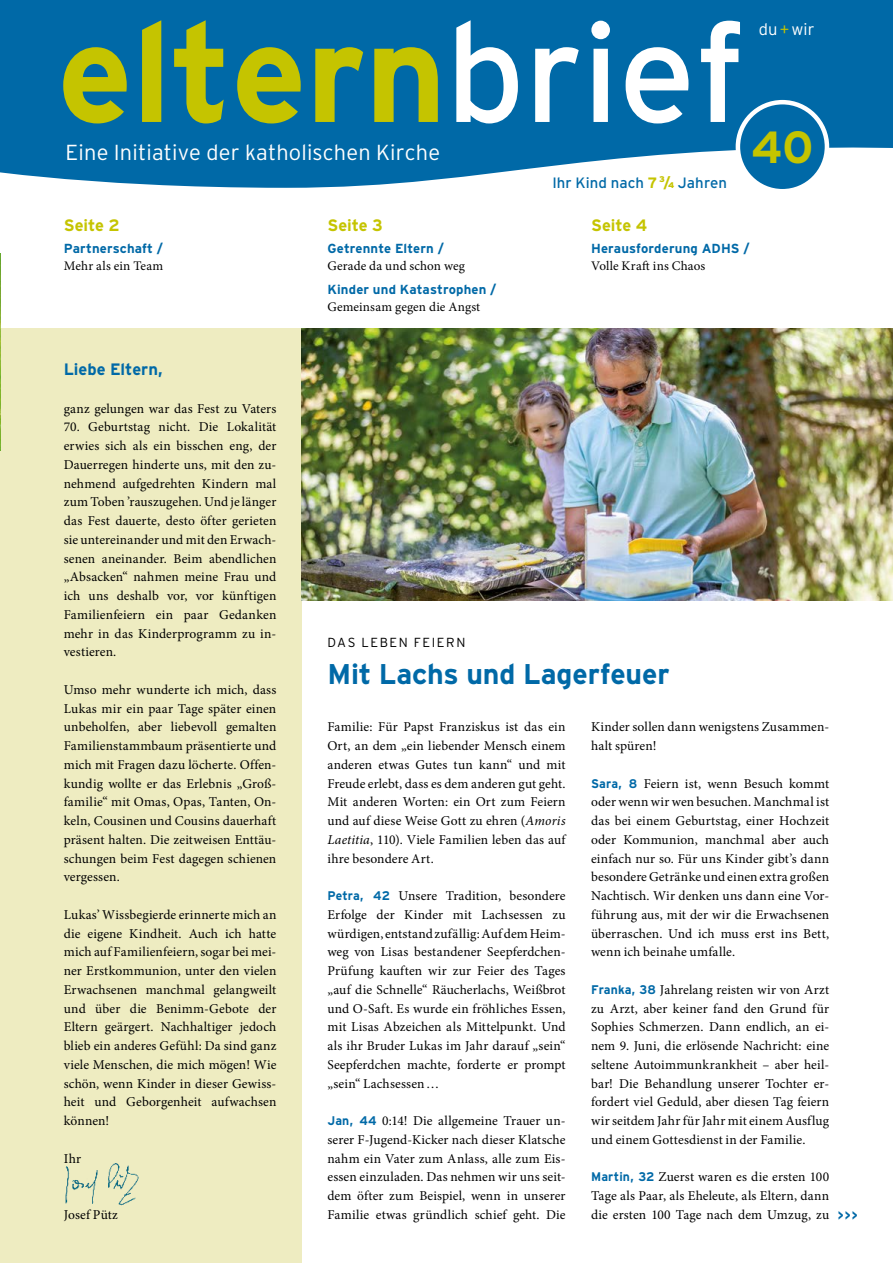
<style>
.page{position:relative;width:893px;height:1263px;background:#fff}
.page>*{position:absolute;margin:0;border:0;box-sizing:border-box;transform-origin:0 0}
.t1{font:700 139.5px "Interstate";letter-spacing:-.005em;color:#c5c400}
.t2{font:700 45px "Interstate";color:#c5c400}
.t3{font:700 28.5px "Interstate";letter-spacing:-.005em;color:#0069a7}
.t4{font:300 21.75px "Interstate";letter-spacing:.01em;color:#fff}
.t5{font:700 16.5px "Interstate";letter-spacing:-.005em;color:#c5c400}
.t6{font:700 16.5px "Interstate";color:#0069a7}
.t7{font:300 16.5px "Interstate";color:#fff}
.t8{font:15px "Interstate";letter-spacing:.005em;color:#0069a7}
.t9{font:13.5px/18.8px "Minion Pro";letter-spacing:.01em;color:#000;text-align:justify}
.t10{font:700 13.5px "Interstate";color:#0069a7}
.t11{font:13.2px "Minion Pro";letter-spacing:.01em;color:#000}
.t12{font:700 13.2px "Interstate";letter-spacing:.01em;color:#0069a7}
.t13{font:300 13.2px "Interstate";letter-spacing:.115em;color:#000}
.s1{font-weight:400;color:#fff}
.s2{color:#c5c400}
.s3{font-weight:700;color:#c5c400}
.s4{font-weight:900;font-size:8.25px;color:#c5c400}
.s5{font-style:italic}
.s6{font-family:"Interstate";font-weight:700;font-size:12.6px;color:#0069a7}
</style>
<div class="page">
<div style="left:0;top:328px;width:302px;height:935px;background:#eeecc1"></div>
<svg style="left:0;top:0;width:893px;height:188px;background:#1474ad"></svg>
<div style="left:738px;top:102px;width:89px;height:89px;background:#0069a7;border-radius:50%"></div>
<div style="left:736px;top:100px;width:93px;height:93px;border:4px solid #fff;border-radius:50%"></div>
<img style="left:302px;top:328px;width:591px;height:272px">
<img style="left:65px;top:1163px;width:74px;height:43px">
<img style="left:0;top:253px;width:1px;height:197px">
<h1 class="t1" style="left:58px;top:-5px;width:689px">eltern<span class="s1">brief</span></h1>
<p class="t7" style="left:759px;top:19px;width:57px">du <span class="s2">+</span> wir</p>
<h3 class="t4" style="left:66px;top:140px;width:376px">Eine Initiative der katholischen Kirche</h3>
<h2 class="t2" style="left:751px;top:122px;width:64px">40</h2>
<p class="t5" style="left:64px;top:216px;width:57px">Seite 2</p>
<p class="t12" style="left:64px;top:241px;width:101px">Partnerschaft /</p>
<p class="t11" style="left:64px;top:257px;width:101px">Mehr als ein Team</p>
<p class="t5" style="left:327px;top:216px;width:57px">Seite 3</p>
<p class="t12" style="left:327px;top:241px;width:118px">Getrennte Eltern /</p>
<p class="t11" style="left:327px;top:257px;width:139px">Gerade da und schon weg</p>
<p class="t12" style="left:327px;top:282px;width:171px">Kinder und Katastrophen /</p>
<p class="t11" style="left:327px;top:298px;width:154px">Gemeinsam gegen die Angst</p>
<p class="t8" style="left:552px;top:174px;width:176px">Ihr Kind nach <span class="s3">7</span> <sup>3</sup><span class="s3">/</span><span class="s4">4</span> Jahren</p>
<p class="t5" style="left:591px;top:216px;width:58px">Seite 4</p>
<p class="t12" style="left:591px;top:241px;width:160px">Herausforderung ADHS /</p>
<p class="t11" style="left:591px;top:257px;width:116px">Volle Kraft ins Chaos</p>
<p class="t6" style="left:64px;top:360px;width:100px">Liebe Eltern,</p>
<p class="t9" style="left:64px;top:399px;width:214px">ganz gelungen war das Fest zu Vaters</p>
<p class="t9" style="left:64px;top:418px;width:214px">70. Geburtstag nicht. Die Lokalität erwies sich als ein bisschen eng, der Dauerregen hinderte uns, mit den zu&shy;nehmend aufgedrehten Kindern mal zum Toben ’rauszugehen. Und je länger das Fest dauerte, desto öfter gerieten sie untereinander und mit den Erwach&shy;senen aneinander. Beim abendlichen „Absacken“ nahmen meine Frau und ich uns deshalb vor, vor künftigen Familienfeiern ein paar Gedanken mehr in das Kinderprogramm zu in&shy;vestieren.</p>
<p class="t9" style="left:64px;top:680px;width:214px">Umso mehr wunderte ich mich, dass Lukas mir ein paar Tage später einen unbeholfen, aber liebevoll gemalten Familienstammbaum präsentierte und mich mit Fragen dazu löcherte. Offen&shy;kundig wollte er das Erlebnis „Groß&shy;familie“ mit Omas, Opas, Tanten, On&shy;keln, Cousinen und Cousins dauerhaft präsent halten. Die zeitweisen Enttäu&shy;schungen beim Fest dagegen schienen vergessen.</p>
<p class="t9" style="left:64px;top:905px;width:214px">Lukas’ Wissbegierde erinnerte mich an die eigene Kindheit. Auch ich hatte mich auf Familienfeiern, sogar bei mei&shy;ner Erstkommunion, unter den vielen Erwachsenen manchmal gelangweilt und über die Benimm-Gebote der Eltern geärgert. Nachhaltiger jedoch blieb ein anderes Gefühl: Da sind ganz viele Menschen, die mich mögen! Wie schön, wenn Kinder in dieser Gewiss&shy;heit und Geborgenheit aufwachsen können!</p>
<p class="t9" style="left:64px;top:1149px;width:19px">Ihr</p>
<p class="t9" style="left:64px;top:1205px;width:56px">Josef Pütz</p>
<p class="t13" style="left:327px;top:635px;width:139px">DAS LEBEN FEIERN</p>
<h3 class="t3" style="left:327px;top:658px;width:344px">Mit Lachs und Lagerfeuer</h3>
<p class="t9" style="left:327px;top:718px;width:240px">Familie: Für Papst Franziskus ist das ein Ort, an dem „ein liebender Mensch einem anderen etwas Gutes tun kann“ und mit Freude erlebt, dass es dem anderen gut geht.<br>Mit anderen Worten: ein Ort zum Feiern und auf diese Weise Gott zu ehren (<span class="s5">Amoris Laetitia</span>, 110). Viele Familien leben das auf ihre besondere Art.</p>
<p class="t9" style="left:327px;top:886px;width:240px"><span class="s6">Petra, 42</span> Unsere Tradition, besondere Erfolge der Kinder mit Lachsessen zu würdigen, entstand zufällig: Auf dem Heim&shy;weg von Lisas bestandener Seepferdchen-Prüfung kauften wir zur Feier des Tages „auf die Schnelle“ Räucherlachs, Weißbrot und O-Saft. Es wurde ein fröhliches Essen, mit Lisas Abzeichen als Mittelpunkt. Und als ihr Bruder Lukas im Jahr darauf „sein“ Seepferdchen machte, forderte er prompt „sein“ Lachsessen…</p>
<p class="t9" style="left:327px;top:1111px;width:240px"><span class="s6">Jan, 44</span> 0:14! Die allgemeine Trauer un&shy;serer F-Jugend-Kicker nach dieser Klatsche nahm ein Vater zum Anlass, alle zum Eis&shy;essen einzuladen. Das nehmen wir uns seit&shy;dem öfter zum Beispiel, wenn in unserer Familie etwas gründlich schief geht. Die</p>
<p class="t9" style="left:591px;top:718px;width:240px">Kinder sollen dann wenigstens Zusammen&shy;halt spüren!</p>
<p class="t9" style="left:591px;top:774px;width:240px"><span class="s6">Sara, 8</span> Feiern ist, wenn Besuch kommt oder wenn wir wen besuchen. Manchmal ist das bei einem Geburtstag, einer Hochzeit oder Kommunion, manchmal aber auch einfach nur so. Für uns Kinder gibt’s dann besondere Getränke und einen extra großen Nachtisch. Wir denken uns dann eine Vor&shy;führung aus, mit der wir die Erwachsenen überraschen. Und ich muss erst ins Bett, wenn ich beinahe umfalle.</p>
<p class="t9" style="left:591px;top:980px;width:240px"><span class="s6">Franka, 38</span> Jahrelang reisten wir von Arzt zu Arzt, aber keiner fand den Grund für Sophies Schmerzen. Dann endlich, an ei&shy;nem 9. Juni, die erlösende Nachricht: eine seltene Autoimmunkrankheit – aber heil&shy;bar! Die Behandlung unserer Tochter er&shy;fordert viel Geduld, aber diesen Tag feiern wir seitdem Jahr für Jahr mit einem Ausflug und einem Gottesdienst in der Familie.</p>
<p class="t9" style="left:591px;top:1168px;width:240px"><span class="s6">Martin, 32</span> Zuerst waren es die ersten 100<br>Tage als Paar, als Eheleute, als Eltern, dann die ersten 100 Tage nach dem Umzug, zu</p>
<p class="t10" style="left:838px;top:1207px;width:22px">&gt;&gt;&gt;</p>
</div>
